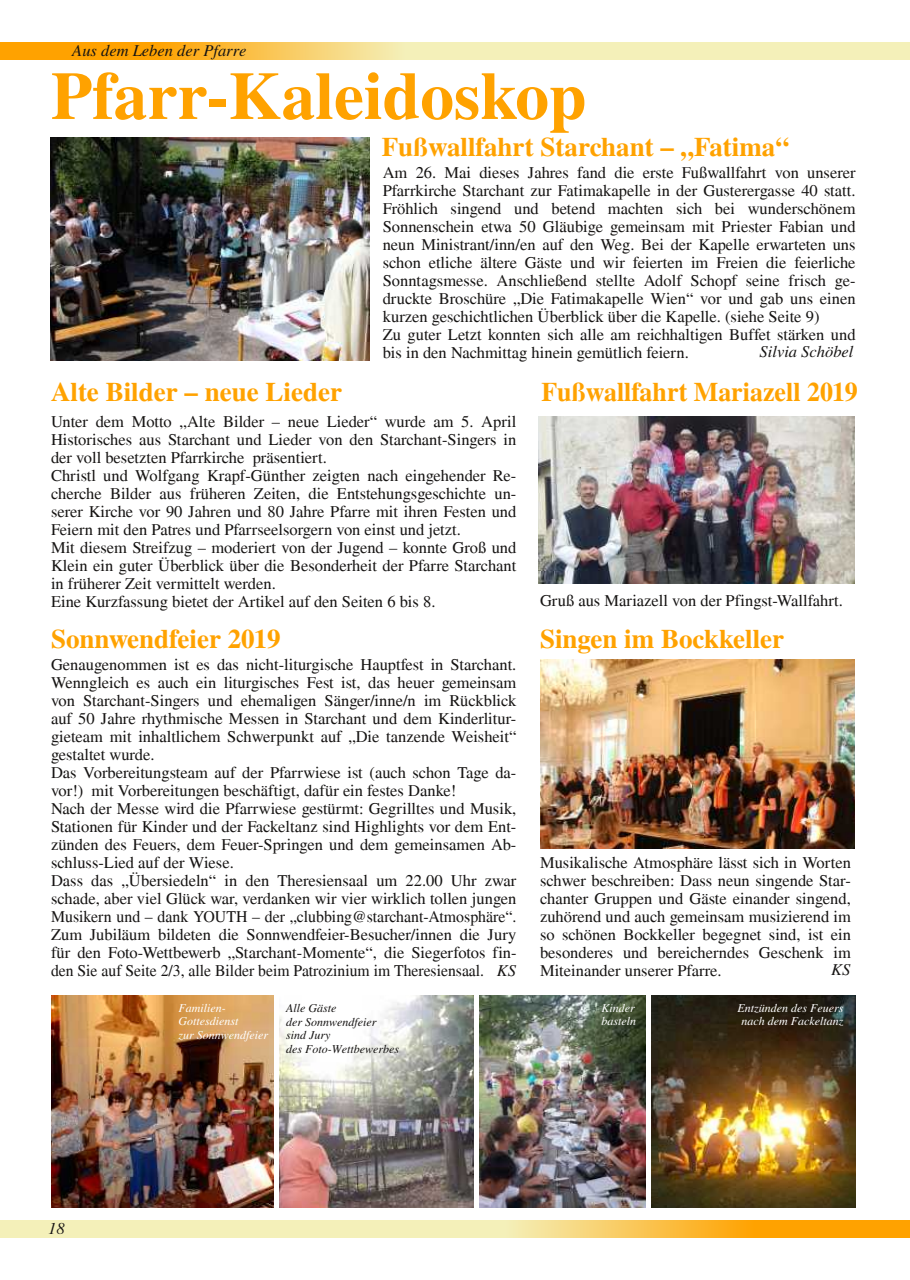
<style>
.page{position:relative;width:910px;height:1280px;background:#fff}
.page>*{position:absolute;margin:0;border:0;box-sizing:border-box;transform-origin:0 0}
.t1{font:500 67.5px "Nimbus Roman No 9 L";color:#ffa200}
.t2{font:500 27px "Nimbus Roman No 9 L";color:#ffa200}
.t3{font:500 27px "Nimbus Roman No 9 L";color:#ffa200;scale:.96 1}
.t4{font:16.5px/18px "Nimbus Roman No 9 L";color:#161413}
.t5{font:italic 16.5px "Nimbus Rom No 9 L";color:#161413}
.t6{font:italic 12px/13.5px "Nimbus Rom No 9 L";color:#fff}
.t7{font:italic 12px/13.5px "Nimbus Rom No 9 L";color:#161413}
</style>
<div class="page">
<svg style="left:0;top:1220px;width:910px;height:17px"></svg>
<svg style="left:0;top:43px;width:910px;height:17px"></svg>
<img style="left:539px;top:417px;width:316px;height:167px">
<img style="left:652px;top:995px;width:203px;height:213px">
<img style="left:51px;top:137px;width:319px;height:224px">
<img style="left:279px;top:995px;width:195px;height:213px">
<img style="left:479px;top:995px;width:166px;height:213px">
<img style="left:540px;top:660px;width:315px;height:189px">
<img style="left:51px;top:995px;width:222px;height:213px">
<p class="t5" style="left:72px;top:41px;width:176px">Aus dem Leben der Pfarre</p>
<h1 class="t1" style="left:51px;top:65px;width:537px">Pfarr-Kaleidoskop</h1>
<h2 class="t2" style="left:382px;top:135px;width:408px">Fußwallfahrt Starchant – „Fatima“</h2>
<p class="t4" style="left:383px;top:164px;width:474px">Am 26. Mai dieses Jahres fand die erste Fußwallfahrt von unserer Pfarrkirche Starchant zur Fatimakapelle in der Gusterergasse 40 statt.<br>Fröhlich singend und betend machten sich bei wunderschönem Sonnenschein etwa 50 Gläubige gemeinsam mit Priester Fabian und neun Ministrant/inn/en auf den Weg. Bei der Kapelle erwarteten uns schon etliche ältere Gäste und wir feierten im Freien die feierliche Sonntagsmesse. Anschließend stellte Adolf Schopf seine frisch ge&shy;druckte Broschüre „Die Fatimakapelle Wien“ vor und gab uns einen kurzen geschichtlichen Überblick über die Kapelle. (siehe Seite 9)<br>Zu guter Letzt konnten sich alle am reichhaltigen Buffet stärken und bis in den Nachmittag hinein gemütlich feiern.</p>
<p class="t5" style="left:760px;top:342px;width:95px">Silvia Schöbel</p>
<h2 class="t2" style="left:51px;top:380px;width:292px">Alte Bilder – neue Lieder</h2>
<h2 class="t3" style="left:542px;top:380px;width:331px">Fußwallfahrt Mariazell 2019</h2>
<p class="t4" style="left:51px;top:413px;width:467px">Unter dem Motto „Alte Bilder – neue Lieder“ wurde am 5. April Historisches aus Starchant und Lieder von den Starchant-Singers in der voll besetzten Pfarrkirche präsentiert.<br>Christl und Wolfgang Krapf-Günther zeigten nach eingehender Re&shy;cherche Bilder aus früheren Zeiten, die Entstehungsgeschichte un&shy;serer Kirche vor 90 Jahren und 80 Jahre Pfarre mit ihren Festen und Feiern mit den Patres und Pfarrseelsorgern von einst und jetzt.<br>Mit diesem Streifzug – moderiert von der Jugend – konnte Groß und Klein ein guter Überblick über die Besonderheit der Pfarre Starchant in früherer Zeit vermittelt werden.<br>Eine Kurzfassung bietet der Artikel auf den Seiten 6 bis 8.</p>
<p class="t4" style="left:540px;top:592px;width:304px">Gruß aus Mariazell von der Pfingst-Wallfahrt.</p>
<h2 class="t2" style="left:540px;top:626px;width:246px">Singen im Bockkeller</h2>
<h2 class="t2" style="left:51px;top:626px;width:231px">Sonnwendfeier 2019</h2>
<p class="t4" style="left:51px;top:656px;width:467px">Genaugenommen ist es das nicht-liturgische Hauptfest in Starchant.<br>Wenngleich es auch ein liturgisches Fest ist, das heuer gemeinsam von Starchant-Singers und ehemaligen Sänger/inne/n im Rückblick auf 50 Jahre rhythmische Messen in Starchant und dem Kinderlitur&shy;gieteam mit inhaltlichem Schwerpunkt auf „Die tanzende Weisheit“ gestaltet wurde.<br>Das Vorbereitungsteam auf der Pfarrwiese ist (auch schon Tage da&shy;vor!) mit Vorbereitungen beschäftigt, dafür ein festes Danke!<br>Nach der Messe wird die Pfarrwiese gestürmt: Gegrilltes und Musik, Stationen für Kinder und der Fackeltanz sind Highlights vor dem Ent&shy;zünden des Feuers, dem Feuer-Springen und dem gemeinsamen Ab&shy;schluss-Lied auf der Wiese.<br>Dass das „Übersiedeln“ in den Theresiensaal um 22.00 Uhr zwar schade, aber viel Glück war, verdanken wir vier wirklich tollen jungen Musikern und – dank YOUTH – der „clubbing@starchant-Atmosphäre“.<br>Zum Jubiläum bildeten die Sonnwendfeier-Besucher/innen die Jury für den Foto-Wettbewerb „Starchant-Momente“, die Siegerfotos fin&shy;den Sie auf Seite 2/3, alle Bilder beim Patrozinium im Theresiensaal.</p>
<p class="t4" style="left:540px;top:854px;width:312px;text-align:justify">Musikalische Atmosphäre lässt sich in Worten schwer beschreiben: Dass neun singende Star&shy;chanter Gruppen und Gäste einander singend, zuhörend und auch gemeinsam musizierend im so schönen Bockkeller begegnet sind, ist ein besonderes und bereicherndes Geschenk im Miteinander unserer Pfarre.</p>
<p class="t5" style="left:497px;top:961px;width:21px">KS</p>
<p class="t5" style="left:831px;top:960px;width:21px">KS</p>
<p class="t5" style="left:48px;top:1219px;width:18px">18</p>
<p class="t6" style="left:179px;top:1001px;width:91px">Familien-<br>Gottesdienst<br>zur Sonnwendfeier</p>
<p class="t7" style="left:286px;top:1001px;width:114px">Alle Gäste<br>der Sonnwendfeier sind Jury<br>des Foto-Wettbewerbes</p>
<p class="t6" style="left:601px;top:1001px;width:36px">Kinder basteln</p>
<p class="t6" style="left:738px;top:1001px;width:107px;text-align:center">Entzünden des Feuers nach dem Fackeltanz</p>
</div>
